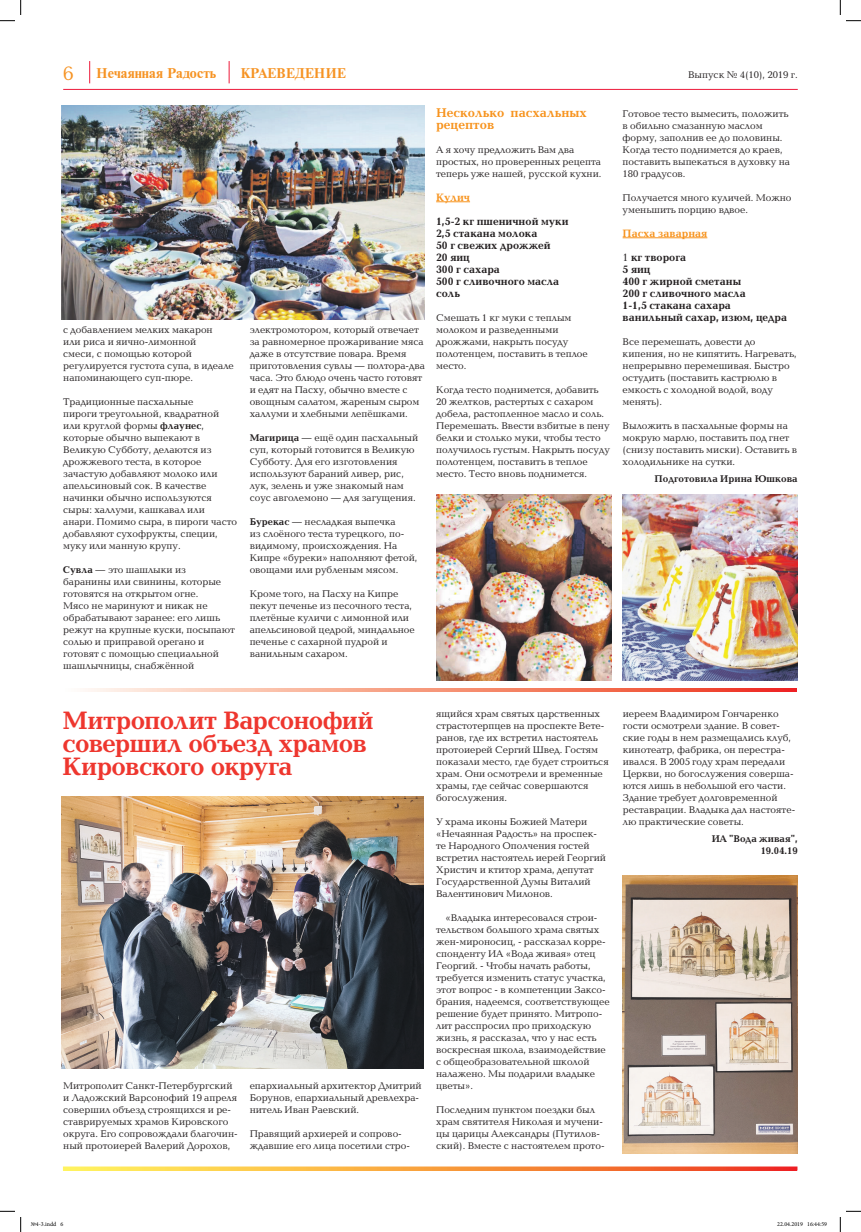
<style>
.page{position:relative;width:861px;height:1232px;background:#fff}
.page>*{position:absolute;margin:0;border:0;box-sizing:border-box;transform-origin:0 0}
.t1{font:700 26px/23px "Baltica C";letter-spacing:-.03em;color:#ee362e}
.t2{font:700 14px "Newton CTT";color:#f69323}
.t3{font:700 13px/12px "Baltica C";color:#f7931d}
.t4{font:700 11px/12px "Baltica C";color:#231f20}
.t5{font:700 11px/24px "Baltica C";color:#f7931d}
.t6{font:10px/12px "Baltica C";color:#231f20}
.t7{font:700 10px/12px "Baltica C";color:#231f20;text-align:right}
.t8{font:6px "Minion Pro";color:#000}
.s1{font-family:"Baltica C";font-weight:400;font-size:20px}
.s2{font-weight:700}
.s3{font-weight:400;color:#231f20}
.s4{color:#231f20}
</style>
<div class="page">
<hr style="left:63px;top:89px;width:734px;height:1px;background:#ed1a3a">
<svg style="left:229px;top:61px;width:1px;height:22px"></svg>
<svg style="left:89px;top:61px;width:1px;height:22px"></svg>
<hr style="left:436px;top:201px;width:34px;height:1px;background:#f7931d">
<hr style="left:622px;top:237px;width:85px;height:1px;background:#f7931d">
<img style="left:62px;top:106px;width:363px;height:214px">
<svg style="left:85px;top:688px;width:711px;height:3px;background:#f5927c"></svg>
<img style="left:436px;top:495px;width:175px;height:185px">
<img style="left:622px;top:495px;width:175px;height:185px">
<img style="left:622px;top:875px;width:175px;height:278px">
<img style="left:62px;top:797px;width:361px;height:272px">
<svg style="left:0;top:0;width:21px;height:21px"></svg>
<svg style="left:0;top:1211px;width:21px;height:21px"></svg>
<svg style="left:839px;top:0;width:22px;height:21px"></svg>
<svg style="left:839px;top:1211px;width:22px;height:21px"></svg>
<h2 class="t2" style="left:63px;top:66px;width:154px"><span class="s1">6</span> Нечаянная Радость</h2>
<h2 class="t2" style="left:240px;top:66px;width:107px">КРАЕВЕДЕНИЕ</h2>
<p class="t6" style="left:688px;top:69px;width:111px">Выпуск № 4(10), 2019 г.</p>
<p class="t6" style="left:63px;top:324px;width:172px">с добавлением мелких макарон<br>или риса и яично-лимонной<br>смеси, с помощью которой регулируется густота супа, в идеале напоминающего суп-пюре.</p>
<p class="t6" style="left:63px;top:396px;width:175px">Традиционные пасхальные<br>пироги треугольной, квадратной или круглой формы <span class="s2">флаунес</span>, которые обычно выпекают в<br>Великую Субботу, делаются из дрожжевого теста, в которое зачастую добавляют молоко или апельсиновый сок. В качестве начинки обычно используются сыры: халлуми, кашкавал или анари. Помимо сыра, в пироги часто добавляют сухофрукты, специи, муку или манную крупу.</p>
<p class="t6" style="left:63px;top:564px;width:173px"><span class="s2">Сувла</span> — это шашлыки из баранины или свинины, которые готовятся на открытом огне.<br>Мясо не маринуют и никак не обрабатывают заранее: его лишь режут на крупные куски, посыпают солью и приправой орегано и готовят с помощью специальной шашлычницы, снабжённой</p>
<p class="t6" style="left:250px;top:324px;width:177px">электромотором, который отвечает за равномерное прожаривание мяса даже в отсутствие повара. Время приготовления сувлы — полтора-два часа. Это блюдо очень часто готовят и едят на Пасху, обычно вместе с овощным салатом, жареным сыром халлуми и хлебными лепёшками.</p>
<p class="t6" style="left:250px;top:432px;width:170px"><span class="s2">Магирица</span> — ещё один пасхальный суп, который готовится в Великую<br>Субботу. Для его изготовления используют бараний ливер, рис, лук, зелень и уже знакомый нам соус авголемоно — для загущения.</p>
<p class="t6" style="left:250px;top:516px;width:169px"><span class="s2">Бурекас</span> — несладкая выпечка<br>из слоёного теста турецкого, по&shy;видимому, происхождения. На<br>Кипре «буреки» наполняют фетой, овощами или рубленым мясом.</p>
<p class="t6" style="left:250px;top:588px;width:166px">Кроме того, на Пасху на Кипре пекут печенье из песочного теста, плетёные куличи с лимонной или апельсиновой цедрой, миндальное печенье с сахарной пудрой и ванильным сахаром.</p>
<h3 class="t3" style="left:436px;top:107px;width:152px">Несколько пасхальных рецептов</h3>
<p class="t6" style="left:436px;top:144px;width:167px">А я хочу предложить Вам два простых, но проверенных рецепта теперь уже нашей, русской кухни.</p>
<p class="t5" style="left:436px;top:185px;width:35px">Кулич</p>
<p class="t4" style="left:436px;top:215px;width:134px">1,5-2 кг пшеничной муки<br>2,5 стакана молока<br>50 г свежих дрожжей<br>20 яиц<br>300 г сахара<br>500 г сливочного масла соль</p>
<p class="t6" style="left:436px;top:312px;width:153px">Смешать 1 кг муки с теплым молоком и разведенными дрожжами, накрыть посуду полотенцем, поставить в теплое место.</p>
<p class="t6" style="left:436px;top:384px;width:175px">Когда тесто поднимется, добавить 20 желтков, растертых с сахаром добела, растопленное масло и соль.<br>Перемешать. Ввести взбитые в пену белки и столько муки, чтобы тесто получилось густым. Накрыть посуду полотенцем, поставить в теплое место. Тесто вновь поднимется.</p>
<p class="t6" style="left:622px;top:108px;width:169px">Готовое тесто вымесить, положить в обильно смазанную маслом форму, заполнив ее до половины.<br>Когда тесто поднимется до краев, поставить выпекаться в духовку на<br>180 градусов.</p>
<p class="t6" style="left:622px;top:192px;width:170px">Получается много куличей. Можно уменьшить порцию вдвое.</p>
<p class="t5" style="left:622px;top:221px;width:86px">Пасха заварная<br><span class="s3">1</span> <span class="s4">кг творога</span></p>
<p class="t4" style="left:622px;top:263px;width:166px">5 яиц<br>400 г жирной сметаны<br>200 г сливочного масла<br>1-1,5 стакана сахара ванильный сахар, изюм, цедра</p>
<p class="t6" style="left:622px;top:336px;width:175px">Все перемешать, довести до кипения, но не кипятить. Нагревать, непрерывно перемешивая. Быстро остудить (поставить кастрюлю в емкость с холодной водой, воду менять).</p>
<p class="t6" style="left:622px;top:420px;width:176px">Выложить в пасхальные формы на мокрую марлю, поставить под гнет (снизу поставить миски). Оставить в холодильнике на сутки.</p>
<p class="t7" style="left:654px;top:473px;width:145px">Подготовила Ирина Юшкова</p>
<h1 class="t1" style="left:63px;top:710px;width:312px">Митрополит Варсонофий совершил объезд храмов<br>Кировского округа</h1>
<p class="t6" style="left:63px;top:1080px;width:176px">Митрополит Санкт-Петербургский и Ладожский Варсонофий 19 апреля совершил объезд строящихся и ре&shy;ставрируемых храмов Кировского округа. Его сопровождали благочин&shy;ный протоиерей Валерий Дорохов,</p>
<p class="t6" style="left:250px;top:1080px;width:173px">епархиальный архитектор Дмитрий<br>Борунов, епархиальный древлехра&shy;нитель Иван Раевский.</p>
<p class="t6" style="left:250px;top:1128px;width:162px">Правящий архиерей и сопрово&shy;ждавшие его лица посетили стро-</p>
<p class="t6" style="left:436px;top:708px;width:174px">ящийся храм святых царственных страстотерпцев на проспекте Вете&shy;ранов, где их встретил настоятель протоиерей Сергий Швед. Гостям показали место, где будет строиться храм. Они осмотрели и временные храмы, где сейчас совершаются богослужения.</p>
<p class="t6" style="left:436px;top:816px;width:171px">У храма иконы Божией Матери «Нечаянная Радость» на проспек&shy;те Народного Ополчения гостей встретил настоятель иерей Георгий<br>Христич и ктитор храма, депутат<br>Государственной Думы Виталий<br>Валентинович Милонов.</p>
<p class="t6" style="left:436px;top:912px;width:175px;text-indent:9px">«Владыка интересовался строи&shy;тельством большого храма святых жен-мироносиц, - рассказал корре&shy;спонденту ИА «Вода живая» отец<br>Георгий. - Чтобы начать работы, требуется изменить статус участка, этот вопрос - в компетенции Заксо&shy;брания, надеемся, соответствующее решение будет принято. Митропо&shy;лит расспросил про приходскую жизнь, я рассказал, что у нас есть воскресная школа, взаимодействие с общеобразовательной школой налажено. Мы подарили владыке цветы».</p>
<p class="t6" style="left:436px;top:1104px;width:169px">Последним пунктом поездки был храм святителя Николая и мучени&shy;цы царицы Александры (Путилов&shy;ский). Вместе с настоятелем прото-</p>
<p class="t6" style="left:622px;top:708px;width:174px">иереем Владимиром Гончаренко гости осмотрели здание. В совет&shy;ские годы в нем размещались клуб, кинотеатр, фабрика, он перестра&shy;ивался. В 2005 году храм передали<br>Церкви, но богослужения соверша&shy;ются лишь в небольшой его части.<br>Здание требует долговременной реставрации. Владыка дал настояте&shy;лю практические советы.</p>
<p class="t7" style="left:711px;top:833px;width:87px">ИА "Вода живая",<br>19.04.19</p>
<p class="t8" style="left:31px;top:1220px;width:34px">№4-3.indd 6</p>
<p class="t8" style="left:777px;top:1220px;width:51px">22.04.2019 16:44:59</p>
</div>
